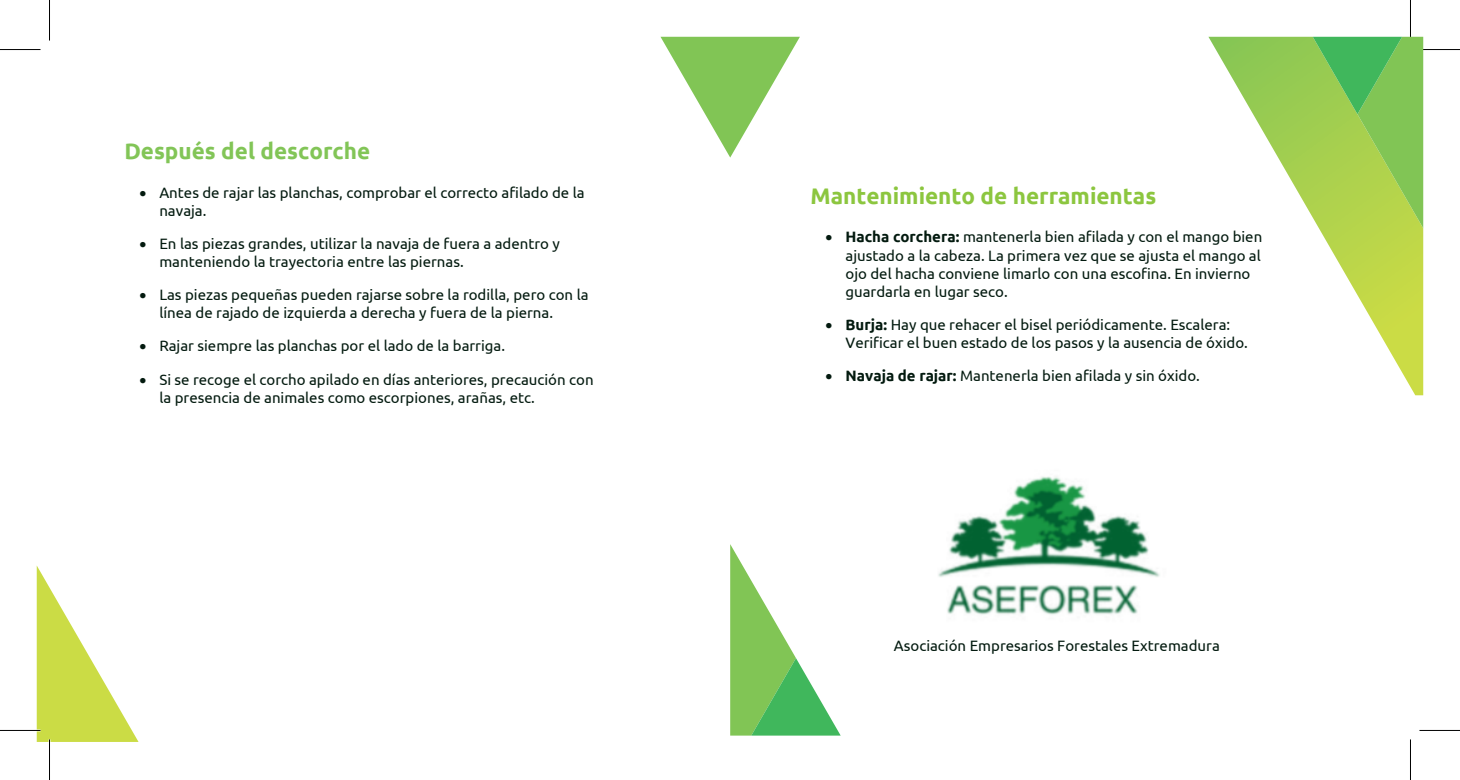
<style>
.page{position:relative;width:1460px;height:780px;background:#fff}
.page>*{position:absolute;margin:0;border:0;box-sizing:border-box;transform-origin:0 0}
.t1{font:700 22.5px "Ubuntu";color:#8cc63f}
.t2{font:700 22.5px "Ubuntu";color:#82c557}
.t3{font:15px/18px "Ubuntu";color:#031a0f}
.s1{font-weight:700}
</style>
<div class="page">
<svg style="left:730px;top:544px;width:110px;height:191px"></svg>
<svg style="left:37px;top:566px;width:101px;height:175px"></svg>
<svg style="left:660px;top:37px;width:140px;height:120px"></svg>
<hr style="left:0;top:729px;width:40px;height:2px;background:#fff">
<hr style="left:0;top:49px;width:40px;height:1px;background:#000">
<hr style="left:1419px;top:49px;width:41px;height:1px;background:#000">
<hr style="left:0;top:730px;width:40px;height:1px;background:#000">
<hr style="left:1419px;top:730px;width:41px;height:1px;background:#000">
<hr style="left:49px;top:0;width:1px;height:40px;background:#000">
<hr style="left:49px;top:739px;width:1px;height:40px;background:#000">
<hr style="left:1410px;top:0;width:1px;height:40px;background:#000">
<hr style="left:1410px;top:739px;width:1px;height:40px;background:#000">
<svg style="left:1208px;top:37px;width:215px;height:358px"></svg>
<svg style="left:1312px;top:37px;width:111px;height:191px;background:#8bc853"></svg>
<img style="left:938px;top:476px;width:222px;height:139px">
<h1 class="t2" style="left:124px;top:138px;width:247px">Después del descorche</h1>
<p class="t3" style="left:159px;top:183px;width:427px;text-indent:-20px">• Antes de rajar las planchas, comprobar el correcto afilado de la navaja.</p>
<p class="t3" style="left:159px;top:234px;width:402px;text-indent:-20px">• En las piezas grandes, utilizar la navaja de fuera a adentro y manteniendo la trayectoria entre las piernas.</p>
<p class="t3" style="left:159px;top:285px;width:431px;text-indent:-20px">• Las piezas pequeñas pueden rajarse sobre la rodilla, pero con la línea de rajado de izquierda a derecha y fuera de la pierna.</p>
<p class="t3" style="left:139px;top:336px;width:367px">• Rajar siempre las planchas por el lado de la barriga.</p>
<p class="t3" style="left:159px;top:369px;width:436px;text-indent:-20px">• Si se recoge el corcho apilado en días anteriores, precaución con la presencia de animales como escorpiones, arañas, etc.</p>
<h1 class="t1" style="left:810px;top:182px;width:347px">Mantenimiento de herramientas</h1>
<p class="t3" style="left:845px;top:227px;width:418px;text-indent:-20px">• <span class="s1">Hacha corchera:</span> mantenerla bien afilada y con el mango bien ajustado a la cabeza. La primera vez que se ajusta el mango al ojo del hacha conviene limarlo con una escofina. En invierno guardarla en lugar seco.</p>
<p class="t3" style="left:845px;top:314px;width:404px;text-indent:-20px">• <span class="s1">Burja:</span> Hay que rehacer el bisel periódicamente. Escalera:<br>Verificar el buen estado de los pasos y la ausencia de óxido.</p>
<p class="t3" style="left:825px;top:365px;width:376px">• <span class="s1">Navaja de rajar:</span> Mantenerla bien afilada y sin óxido.</p>
<p class="t3" style="left:894px;top:635px;width:327px">Asociación Empresarios Forestales Extremadura</p>
</div>
